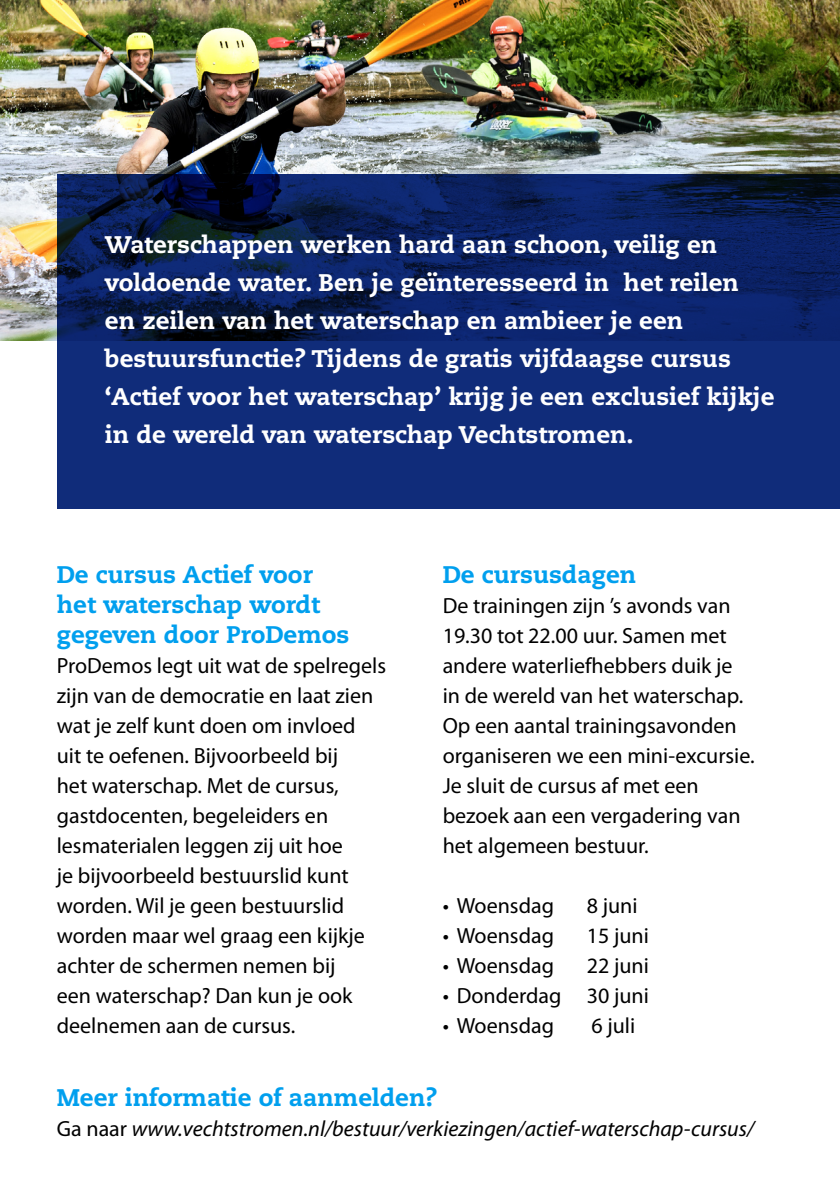
<style>
.page{position:relative;width:840px;height:1191px;background:#fff}
.page>*{position:absolute;margin:0;border:0;box-sizing:border-box;transform-origin:0 0}
.t1{font:800 24px/38px "Caecilia";color:#fff}
.t2{font:800 24px/30px "Caecilia";color:#009fee}
.t3{font:22px/30px "Myriad Pro";color:#000}
.t4{font:italic 22px "Myriad Pro";color:#000}
.s1{font-style:normal}
</style>
<div class="page">
<img style="left:0;top:0;width:839px;height:340px">
<svg style="left:57px;top:174px;width:782px;height:335px;background:#0d2568"></svg>
<p class="t1" style="left:105px;top:225px;width:670px">Waterschappen werken hard aan schoon, veilig en voldoende water. Ben je geïnteresseerd in het reilen en zeilen van het waterschap en ambieer je een bestuursfunctie? Tijdens de gratis vijfdaagse cursus ‘Actief voor het waterschap’ krijg je een exclusief kijkje in de wereld van waterschap Vechtstromen.</p>
<p class="t2" style="left:57px;top:559px;width:294px">De cursus Actief voor het waterschap wordt gegeven door ProDemos</p>
<p class="t3" style="left:57px;top:650px;width:330px">ProDemos legt uit wat de spelregels zijn van de democratie en laat zien wat je zelf kunt doen om invloed<br>uit te oefenen. Bijvoorbeeld bij<br>het waterschap. Met de cursus, gastdocenten, begeleiders en lesmaterialen leggen zij uit hoe<br>je bijvoorbeeld bestuurslid kunt worden. Wil je geen bestuurslid worden maar wel graag een kijkje achter de schermen nemen bij<br>een waterschap? Dan kun je ook deelnemen aan de cursus.</p>
<p class="t2" style="left:442px;top:559px;width:195px">De cursusdagen</p>
<p class="t3" style="left:442px;top:590px;width:313px">De trainingen zijn ’s avonds van<br>19.30 tot 22.00 uur. Samen met andere waterliefhebbers duik je in de wereld van het waterschap.<br>Op een aantal trainingsavonden organiseren we een mini-excursie.<br>Je sluit de cursus af met een bezoek aan een vergadering van het algemeen bestuur.</p>
<p class="t3" style="left:442px;top:890px;width:113px">• Woensdag</p>
<p class="t3" style="left:586px;top:890px;width:52px">8 juni</p>
<p class="t3" style="left:442px;top:920px;width:113px">• Woensdag</p>
<p class="t3" style="left:586px;top:920px;width:64px">15 juni</p>
<p class="t3" style="left:442px;top:950px;width:113px">• Woensdag</p>
<p class="t3" style="left:586px;top:950px;width:64px">22 juni</p>
<p class="t3" style="left:442px;top:980px;width:208px">• Donderdag 30 juni</p>
<p class="t3" style="left:442px;top:1010px;width:113px">• Woensdag</p>
<p class="t3" style="left:591px;top:1010px;width:45px">6 juli</p>
<p class="t2" style="left:57px;top:1082px;width:381px">Meer informatie of aanmelden?</p>
<p class="t4" style="left:57px;top:1115px;width:698px"><span class="s1">Ga naar</span> www.vechtstromen.nl/bestuur/verkiezingen/actief-waterschap-cursus/</p>
</div>
